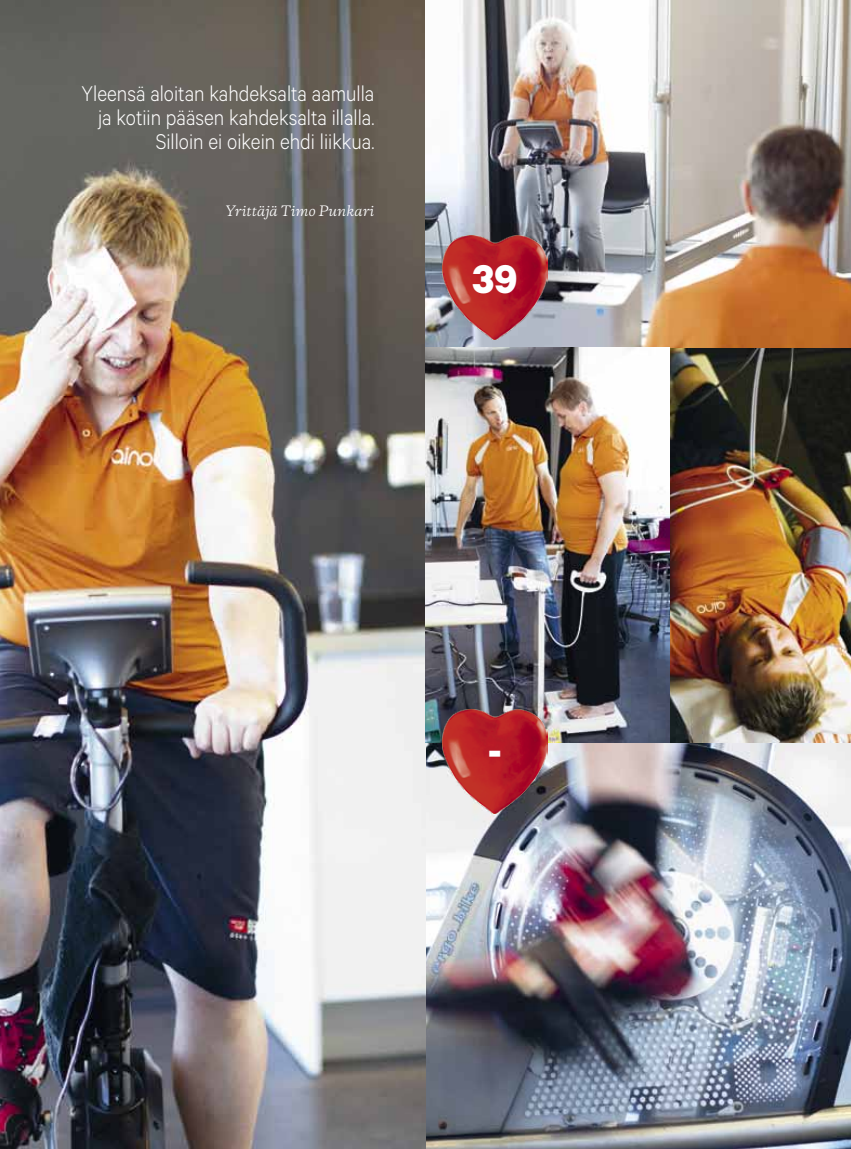
<style>
.page{position:relative;width:851px;height:1149px;background:#fff}
.page>*{position:absolute;margin:0;border:0;box-sizing:border-box;transform-origin:0 0}
.t1{font:700 45px "Calibre";color:#fff}
.t2{font:300 24px/24px "Calibre";color:#fff;text-align:right;scale:.9 1}
.t3{font:italic 13.5px "Copernicus";color:#fff}
</style>
<div class="page">
<img style="left:425px;top:742px;width:425px;height:406px">
<img style="left:669px;top:348px;width:181px;height:394px">
<img style="left:0;top:0;width:425px;height:1148px">
<img style="left:425px;top:0;width:425px;height:348px">
<img style="left:425px;top:348px;width:244px;height:394px">
<img style="left:442px;top:236px;width:105px;height:103px">
<img style="left:442px;top:709px;width:105px;height:103px">
<p class="t2" style="left:82px;top:80px;width:327px">Yleensä aloitan kahdeksalta aamulla ja kotiin pääsen kahdeksalta illalla.<br>Silloin ei oikein ehdi liikkua.</p>
<p class="t3" style="left:225px;top:202px;width:151px">Yrittäjä Timo Punkari</p>
<h1 class="t1" style="left:472px;top:251px;width:47px">39</h1>
<h1 class="t1" style="left:488px;top:725px;width:16px">-</h1>
</div>
